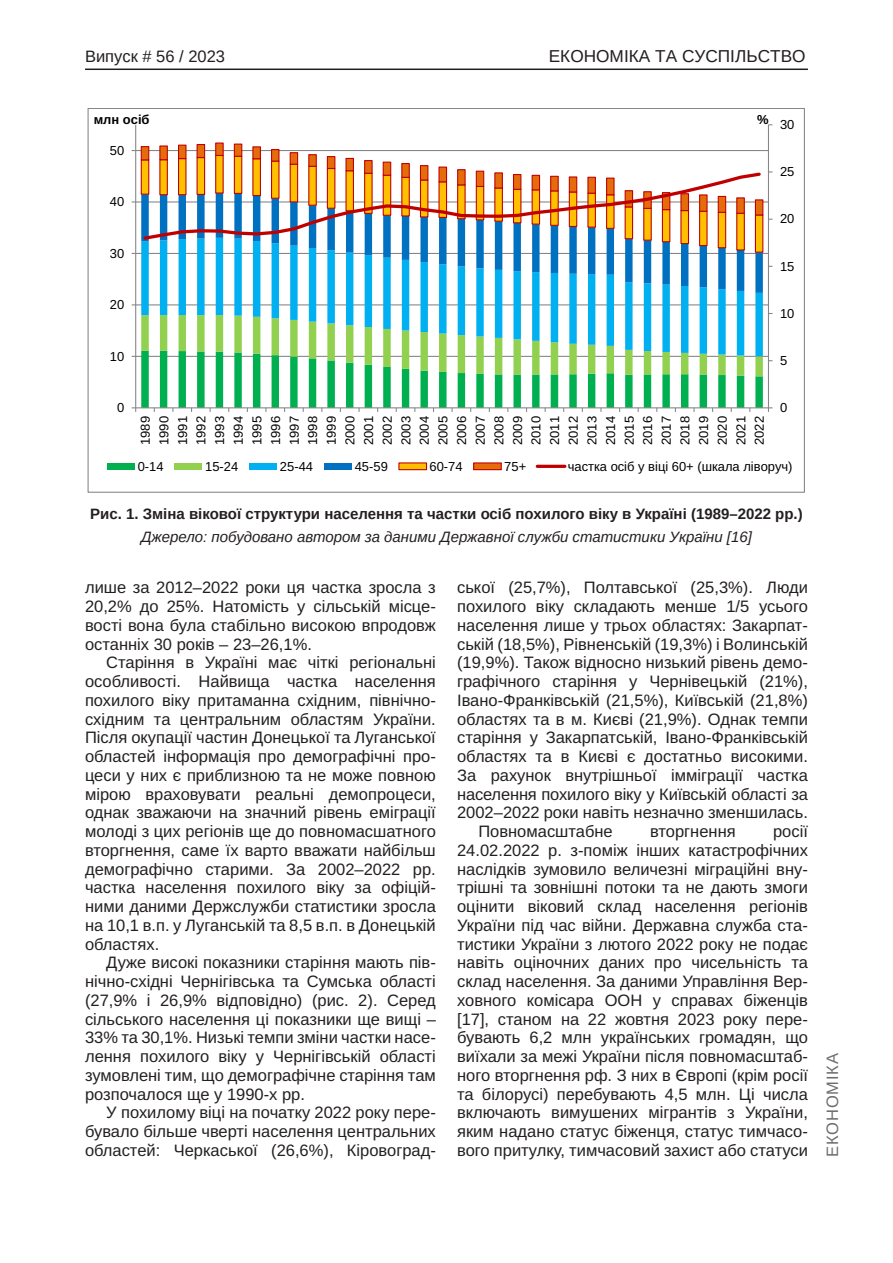
<style>
.page{position:relative;width:893px;height:1263px;background:#fff}
.page>*{position:absolute;margin:0;border:0;box-sizing:border-box;transform-origin:0 0}
.t1{font:17.25px "Arimo";color:#231f20}
.Текст_основной_G{font:16.5px/18.8px "Arimo";color:#231f20;text-align:justify}
.t2{font:16.5px "Arimo";color:#231f20}
.t3{font:16.5px "Arimo";letter-spacing:.05em;color:#6c6d70}
.Рисунок_N{font:700 15px "Arimo";color:#231f20}
.Джерело{font:italic 15px "Arimo";color:#231f20}
.t4{font:13.05px "Arimo Roman";color:#000}
.t5{font:700 13.05px "Arimo";color:#000}
.t6{font:12.9px/18.6px "Arimo Roman";color:#000;text-align:justify}
</style>
<div class="page">
<hr style="left:85px;top:69px;width:723px;height:1px;background:#231f20">
<hr style="left:136px;top:304px;width:632px;height:1px;background:#868686">
<hr style="left:136px;top:253px;width:632px;height:1px;background:#868686">
<svg style="left:141px;top:293px;width:622px;height:20px"></svg>
<svg style="left:141px;top:253px;width:622px;height:40px"></svg>
<svg style="left:140px;top:242px;width:624px;height:11px"></svg>
<hr style="left:768px;top:125px;width:1px;height:283px;background:#868686">
<hr style="left:135px;top:125px;width:1px;height:283px;background:#868686">
<svg style="left:132px;top:313px;width:640px;height:99px"></svg>
<svg style="left:132px;top:143px;width:640px;height:99px"></svg>
<div style="left:107px;top:463px;width:28px;height:7px;background:#00b050"></div>
<div style="left:175px;top:463px;width:27px;height:7px;background:#92d050"></div>
<div style="left:249px;top:463px;width:28px;height:7px;background:#00b0f0"></div>
<div style="left:324px;top:463px;width:28px;height:7px;background:#0070c0"></div>
<div style="left:399px;top:463px;width:28px;height:7px;background:#ffc000"></div>
<div style="left:398px;top:462px;width:29px;height:8px;border:1px solid #c00000"></div>
<div style="left:474px;top:463px;width:27px;height:7px;background:#e46c0a"></div>
<div style="left:473px;top:462px;width:29px;height:8px;border:1px solid #c00000"></div>
<hr style="left:537px;top:465px;width:28px;height:3px;background:#c00000">
<p class="t2" style="left:85px;top:47px;width:142px">Випуск # 56 / 2023</p>
<p class="t1" style="left:549px;top:47px;width:258px">ЕКОНОМІКА ТА СУСПІЛЬСТВО</p>
<p class="t5" style="left:94px;top:110px;width:57px">млн осіб</p>
<p class="t5" style="left:757px;top:110px;width:13px">%</p>
<p class="t4" style="left:110px;top:141px;width:16px">50</p>
<p class="t4" style="left:110px;top:193px;width:16px">40</p>
<p class="t4" style="left:110px;top:244px;width:16px">30</p>
<p class="t4" style="left:110px;top:296px;width:16px">20</p>
<p class="t4" style="left:780px;top:115px;width:16px">30</p>
<p class="t4" style="left:780px;top:163px;width:16px">25</p>
<p class="t4" style="left:780px;top:210px;width:16px">20</p>
<p class="t4" style="left:780px;top:257px;width:16px">15</p>
<p class="t4" style="left:780px;top:304px;width:16px">10</p>
<p class="t4" style="left:110px;top:347px;width:16px">10</p>
<p class="t4" style="left:780px;top:351px;width:9px">5</p>
<p class="t4" style="left:117px;top:398px;width:9px">0</p>
<p class="t6" style="left:136px;top:445px;width:30px;rotate:-90deg">1989<br>1990<br>1991<br>1992<br>1993<br>1994<br>1995<br>1996<br>1997<br>1998<br>1999<br>2000<br>2001<br>2002<br>2003<br>2004<br>2005<br>2006<br>2007<br>2008<br>2009<br>2010<br>2011<br>2012<br>2013<br>2014<br>2015<br>2016<br>2017<br>2018<br>2019<br>2020<br>2021<br>2022</p>
<p class="t4" style="left:780px;top:398px;width:9px">0</p>
<p class="t4" style="left:138px;top:457px;width:27px">0-14</p>
<p class="t4" style="left:205px;top:457px;width:35px">15-24</p>
<p class="t4" style="left:280px;top:457px;width:35px">25-44</p>
<p class="t4" style="left:355px;top:457px;width:35px">45-59</p>
<p class="t4" style="left:429px;top:457px;width:35px">60-74</p>
<p class="t4" style="left:504px;top:457px;width:23px">75+</p>
<p class="t4" style="left:568px;top:457px;width:226px">частка осіб у віці 60+ (шкала ліворуч)</p>
<p class="Рисунок_N" style="left:90px;top:504px;width:714px">Рис. 1. Зміна вікової структури населення та частки осіб похилого віку в Україні (1989–2022 рр.)</p>
<p class="Джерело" style="left:141px;top:527px;width:612px">Джерело: побудовано автором за даними Державної служби статистики України [16]</p>
<p class="Текст_основной_G" style="left:85px;top:578px;width:352px">лише за 2012–2022 роки ця частка зросла з 20,2% до 25%. Натомість у сільській місце&shy;вості вона була стабільно високою впродовж останніх 30 років – 23–26,1%.</p>
<p class="Текст_основной_G" style="left:85px;top:653px;width:352px;text-indent:21px">Старіння в Україні має чіткі регіональні особливості. Найвища частка населення похилого віку притаманна східним, північно&shy;східним та центральним областям України.<br>Після окупації частин Донецької та Луганської областей інформація про демографічні про&shy;цеси у них є приблизною та не може повною мірою враховувати реальні демопроцеси, однак зважаючи на значний рівень еміграції молоді з цих регіонів ще до повномасшатного вторгнення, саме їх варто вважати найбільш демографічно старими. За 2002–2022 рр. частка населення похилого віку за офіцій&shy;ними даними Держслужби статистики зросла на 10,1 в.п. у Луганській та 8,5 в.п. в Донецькій областях.</p>
<p class="Текст_основной_G" style="left:85px;top:953px;width:352px;text-indent:21px">Дуже високі показники старіння мають пів&shy;нічно-східні Чернігівська та Сумська області (27,9% і 26,9% відповідно) (рис. 2). Серед сільського населення ці показники ще вищі – 33% та 30,1%. Низькі темпи зміни частки насе&shy;лення похилого віку у Чернігівській області зумовлені тим, що демографічне старіння там розпочалося ще у 1990-х рр.</p>
<p class="Текст_основной_G" style="left:85px;top:1103px;width:352px;text-indent:21px">У похилому віці на початку 2022 року пере&shy;бувало більше чверті населення центральних областей: Черкаської (26,6%), Кіровоград-</p>
<p class="Текст_основной_G" style="left:457px;top:578px;width:352px">ської (25,7%), Полтавської (25,3%). Люди похилого віку складають менше 1/5 усього населення лише у трьох областях: Закарпат&shy;ській (18,5%), Рівненській (19,3%) і Волинській (19,9%). Також відносно низький рівень демо&shy;графічного старіння у Чернівецькій (21%), Івано-Франківській (21,5%), Київській (21,8%) областях та в м. Києві (21,9%). Однак темпи старіння у Закарпатській, Івано-Франківській областях та в Києві є достатньо високими.<br>За рахунок внутрішньої імміграції частка населення похилого віку у Київській області за 2002–2022 роки навіть незначно зменшилась.</p>
<p class="Текст_основной_G" style="left:478px;top:822px;width:136px">Повномасштабне</p>
<p class="Текст_основной_G" style="left:650px;top:822px;width:87px">вторгнення</p>
<p class="Текст_основной_G" style="left:457px;top:822px;width:352px;text-indent:316px">росії 24.02.2022 р. з-поміж інших катастрофічних наслідків зумовило величезні міграційні вну&shy;трішні та зовнішні потоки та не дають змоги оцінити віковий склад населення регіонів України під час війни. Державна служба ста&shy;тистики України з лютого 2022 року не подає навіть оціночних даних про чисельність та склад населення. За даними Управління Вер&shy;ховного комісара ООН у справах біженців [17], станом на 22 жовтня 2023 року пере&shy;бувають 6,2 млн українських громадян, що виїхали за межі України після повномасштаб&shy;ного вторгнення рф. З них в Європі (крім росії та білорусі) перебувають 4,5 млн. Ці числа включають вимушених мігрантів з України, яким надано статус біженця, статус тимчасо&shy;вого притулку, тимчасовий захист або статуси</p>
<p class="t3" style="left:823px;top:1157px;width:105px;rotate:-90deg">ЕКОНОМІКА</p>
</div>
